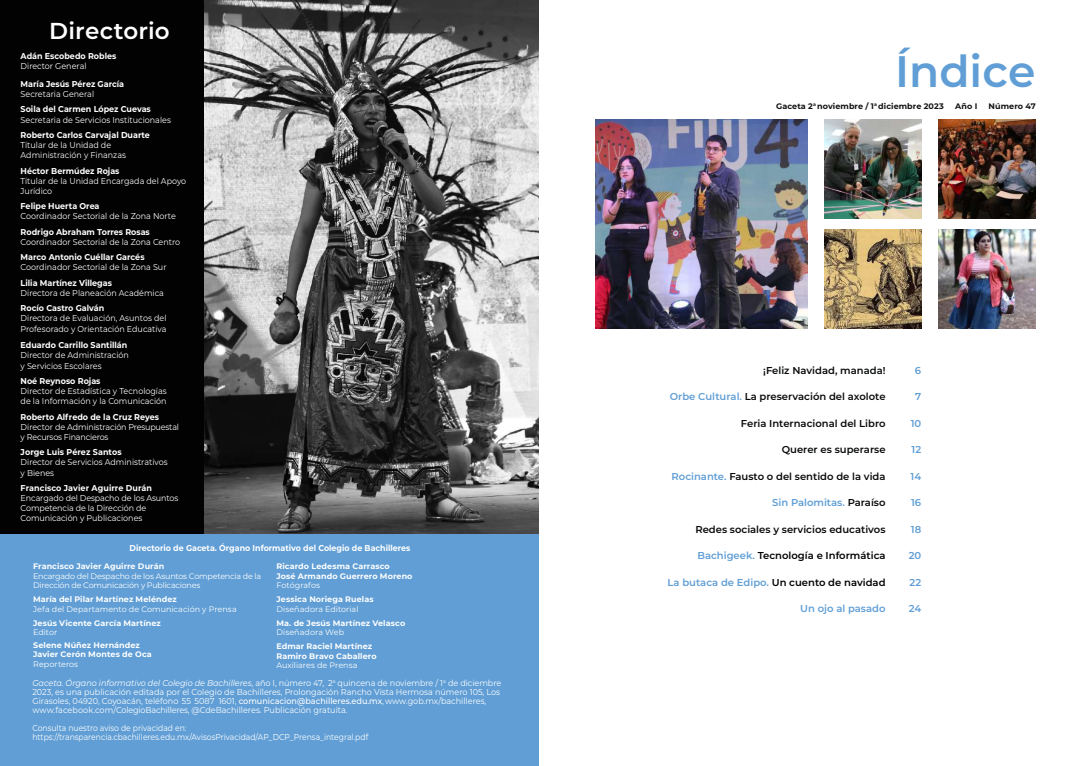
<style>
.page{position:relative;width:1078px;height:766px;background:#fff}
.page>*{position:absolute;margin:0;border:0;box-sizing:border-box;transform-origin:0 0}
.t1{font:600 44px "Montserrat";color:#609ed5}
.t2{font:600 23px "Montserrat";letter-spacing:.005em;color:#fff}
.t3{font:600 10px "Montserrat";color:#08090a}
.t4{font:600 10px "Montserrat";color:#000}
.t5{font:600 10px "Montserrat";color:#609ed5}
.t6{font:8.5px/10px "Montserrat";color:#fff;scale:.94 1}
.t7{font:8.5px/9px "Montserrat";color:#fff;scale:.95 1}
.t8{font:700 8.5px "Montserrat";color:#fff;scale:.94 1}
.t9{font:8.5px/9px "Montserrat";color:#fff;scale:.9 1}
.t10{font:700 8.5px "Montserrat";color:#fff;scale:.93 1}
.t11{font:8.5px/10px "Montserrat";letter-spacing:-.02em;color:#fff;scale:.94 1}
.t12{font:700 8px/9.6px "Montserrat";letter-spacing:.01em;color:#fff}
.t13{font:8px "Montserrat";letter-spacing:-.005em;color:#fff}
.t14{font:8px/9.6px "Montserrat";letter-spacing:-.025em;color:#fff}
.t15{font:700 8px "Montserrat";letter-spacing:.01em;color:#101112}
.s1{font-style:italic}
.s2{font-weight:500}
.s3{color:#609ed5}
.s4{color:#08090a}
</style>
<div class="page">
<div style="left:0;top:0;width:214px;height:589px;background:#020203"></div>
<img style="left:204px;top:0;width:335px;height:534px">
<div style="left:0;top:534px;width:539px;height:231px;background:#609ed5"></div>
<img style="left:595px;top:120px;width:211px;height:209px">
<img style="left:824px;top:120px;width:97px;height:99px">
<img style="left:938px;top:120px;width:97px;height:99px">
<img style="left:938px;top:230px;width:97px;height:99px">
<img style="left:824px;top:230px;width:97px;height:99px">
<h2 class="t2" style="left:49px;top:14px;width:122px">Directorio</h2>
<p class="t8" style="left:21px;top:50px;width:103px">Adán Escobedo Robles</p>
<p class="t6" style="left:21px;top:61px;width:72px">Director General</p>
<p class="t8" style="left:21px;top:78px;width:112px">María Jesús Pérez García</p>
<p class="t6" style="left:21px;top:89px;width:80px">Secretaria General</p>
<p class="t8" style="left:21px;top:103px;width:140px">Soila del Carmen López Cuevas</p>
<p class="t6" style="left:21px;top:114px;width:161px">Secretaria de Servicios Institucionales</p>
<p class="t8" style="left:21px;top:129px;width:139px">Roberto Carlos Carvajal Duarte</p>
<p class="t6" style="left:21px;top:140px;width:113px">Titular de la Unidad de<br>Administración y Finanzas</p>
<p class="t8" style="left:21px;top:164px;width:107px">Héctor Bermúdez Rojas</p>
<p class="t6" style="left:21px;top:175px;width:178px">Titular de la Unidad Encargada del Apoyo<br>Jurídico</p>
<p class="t8" style="left:21px;top:200px;width:85px">Felipe Huerta Orea</p>
<p class="t6" style="left:21px;top:211px;width:166px">Coordinador Sectorial de la Zona Norte</p>
<p class="t8" style="left:21px;top:225px;width:139px">Rodrigo Abraham Torres Rosas</p>
<p class="t6" style="left:21px;top:236px;width:171px">Coordinador Sectorial de la Zona Centro</p>
<p class="t8" style="left:21px;top:251px;width:133px">Marco Antonio Cuéllar Garcés</p>
<p class="t6" style="left:21px;top:262px;width:157px">Coordinador Sectorial de la Zona Sur</p>
<p class="t8" style="left:21px;top:276px;width:99px">Lilia Martínez Villegas</p>
<p class="t6" style="left:21px;top:287px;width:154px">Directora de Planeación Académica</p>
<p class="t8" style="left:21px;top:302px;width:90px">Rocío Castro Galván</p>
<p class="t6" style="left:21px;top:312px;width:157px;line-height:11px">Directora de Evaluación, Asuntos del<br>Profesorado y Orientación Educativa</p>
<p class="t8" style="left:21px;top:338px;width:115px">Eduardo Carrillo Santillán</p>
<p class="t6" style="left:21px;top:349px;width:117px;line-height:10.5px">Director de Administración y Servicios Escolares</p>
<p class="t8" style="left:21px;top:375px;width:86px">Noé Reynoso Rojas</p>
<p class="t6" style="left:21px;top:386px;width:157px">Director de Estadística y Tecnologías de la Información y la Comunicación</p>
<p class="t8" style="left:21px;top:410px;width:149px">Roberto Alfredo de la Cruz Reyes</p>
<p class="t11" style="left:21px;top:421px;width:170px">Director de Administración Presupuestal y Recursos Financieros</p>
<p class="t8" style="left:21px;top:446px;width:109px">Jorge Luis Pérez Santos</p>
<p class="t6" style="left:21px;top:456px;width:158px;line-height:10.5px">Director de Servicios Administrativos y Bienes</p>
<p class="t8" style="left:21px;top:482px;width:141px">Francisco Javier Aguirre Durán</p>
<p class="t6" style="left:21px;top:493px;width:169px">Encargado del Despacho de los Asuntos<br>Competencia de la Dirección de<br>Comunicación y Publicaciones</p>
<p class="t10" style="left:130px;top:542px;width:303px">Directorio de Gaceta. Órgano Informativo del Colegio de Bachilleres</p>
<p class="t12" style="left:33px;top:561px;width:133px">Francisco Javier Aguirre Durán</p>
<p class="t14" style="left:33px;top:570px;width:229px">Encargado del Despacho de los Asuntos Competencia de la<br>Dirección de Comunicación y Publicaciones</p>
<p class="t12" style="left:33px;top:594px;width:145px">María del Pilar Martínez Meléndez</p>
<p class="t13" style="left:33px;top:603px;width:205px">Jefa del Departamento de Comunicación y Prensa</p>
<p class="t12" style="left:33px;top:617px;width:129px">Jesús Vicente García Martínez</p>
<p class="t13" style="left:33px;top:626px;width:26px">Editor</p>
<p class="t12" style="left:33px;top:639px;width:120px">Selene Núñez Hernández<br>Javier Cerón Montes de Oca</p>
<p class="t13" style="left:33px;top:658px;width:47px">Reporteros</p>
<p class="t12" style="left:276px;top:561px;width:138px">Ricardo Ledesma Carrasco<br>José Armando Guerrero Moreno</p>
<p class="t13" style="left:276px;top:580px;width:45px">Fotógrafos</p>
<p class="t12" style="left:276px;top:594px;width:99px">Jessica Noriega Ruelas</p>
<p class="t13" style="left:276px;top:603px;width:84px">Diseñadora Editorial</p>
<p class="t12" style="left:276px;top:617px;width:130px">Ma. de Jesús Martínez Velasco</p>
<p class="t13" style="left:276px;top:626px;width:69px">Diseñadora Web</p>
<p class="t12" style="left:276px;top:641px;width:102px">Edmar Raciel Martínez<br>Ramiro Bravo Caballero</p>
<p class="t13" style="left:276px;top:659px;width:83px">Auxiliares de Prensa</p>
<p class="t7" style="left:32px;top:678px;width:495px"><span class="s1">Gaceta. Órgano informativo del Colegio de Bachilleres</span>, año I, número 47, 2<sup>a</sup> quincena de noviembre / 1<sup>a</sup> de diciembre 2023, es una publicación editada por el Colegio de Bachilleres, Prolongación Rancho Vista Hermosa número 105, Los Girasoles, 04920, Coyoacán, teléfono 55 5087 1601, <span class="s2">comunicacion@bachilleres.edu.mx</span>, www.gob.mx/bachilleres, www.facebook.com/ColegioBachilleres, @CdeBachilleres. Publicación gratuita.</p>
<p class="t9" style="left:32px;top:723px;width:374px">Consulta nuestro aviso de privacidad en: https://transparencia.cbachilleres.edu.mx/AvisosPrivacidad/AP_DCP_Prensa_integral.pdf</p>
<h1 class="t1" style="left:894px;top:40px;width:142px">Índice</h1>
<p class="t15" style="left:776px;top:100px;width:169px">Gaceta 2<sup>a</sup> noviembre / 1<sup>a</sup> diciembre 2023</p>
<p class="t15" style="left:955px;top:100px;width:24px">Año I</p>
<p class="t15" style="left:988px;top:100px;width:49px">Número 47</p>
<p class="t3" style="left:763px;top:363px;width:124px">¡Feliz Navidad, manada!</p>
<p class="t3" style="left:669px;top:389px;width:217px"><span class="s3">Orbe Cultural.</span> La preservación del axolote</p>
<p class="t3" style="left:740px;top:416px;width:146px">Feria Internacional del Libro</p>
<p class="t3" style="left:781px;top:442px;width:105px">Querer es superarse</p>
<p class="t3" style="left:671px;top:469px;width:215px"><span class="s3">Rocinante.</span> Fausto o del sentido de la vida</p>
<p class="t5" style="left:772px;top:495px;width:115px">Sin Palomitas. <span class="s4">Paraíso</span></p>
<p class="t3" style="left:695px;top:522px;width:192px">Redes sociales y servicios educativos</p>
<p class="t4" style="left:697px;top:548px;width:189px"><span class="s3">Bachigeek.</span> Tecnología e Informática</p>
<p class="t4" style="left:667px;top:575px;width:219px"><span class="s3">La butaca de Edipo.</span> Un cuento de navidad</p>
<p class="t5" style="left:800px;top:601px;width:87px">Un ojo al pasado</p>
<p class="t5" style="left:914px;top:363px;width:8px">6</p>
<p class="t5" style="left:914px;top:389px;width:8px">7</p>
<p class="t5" style="left:910px;top:416px;width:12px">10</p>
<p class="t5" style="left:911px;top:442px;width:11px">12</p>
<p class="t5" style="left:910px;top:469px;width:12px">14</p>
<p class="t5" style="left:910px;top:495px;width:12px">16</p>
<p class="t5" style="left:910px;top:522px;width:12px">18</p>
<p class="t5" style="left:908px;top:548px;width:14px">20</p>
<p class="t5" style="left:909px;top:575px;width:13px">22</p>
<p class="t5" style="left:908px;top:601px;width:14px">24</p>
</div>
